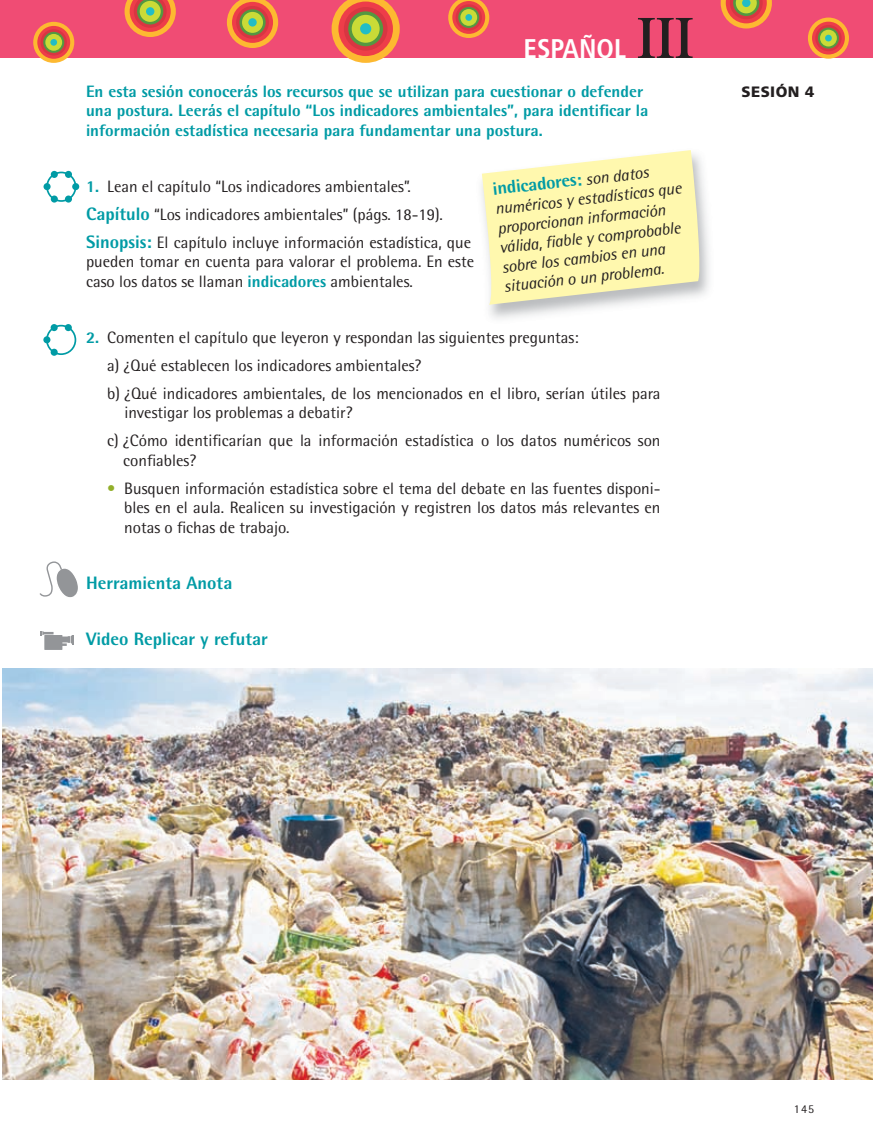
<style>
.page{position:relative;width:873px;height:1145px;background:#fff}
.page>*{position:absolute;margin:0;border:0;box-sizing:border-box;transform-origin:0 0}
.t1{font:700 60px "Rotis Serif";color:#231f20}
.t2{font:700 condensed 27px "Frutiger";color:#fff}
.t3{font:800 18px "Rotis Semi Sans";color:#009ba5}
.t4{font:16.5px/28px "Rotis Semi Sans";color:#231f20}
.t5{font:800 16.5px/19.5px "Rotis Semi Sans";color:#009ba5}
.t6{font:italic 16.5px/19.5px "Rotis Semi Sans";color:#231f20}
.t7{font:900 15px "Frutiger";letter-spacing:.03em;color:#231f20}
.t8{font:12px "Rotis Semi Sans";color:#231f20}
.s1{font-weight:800;color:#009ba5}
.s2{font-weight:800;font-size:18px;color:#009ba5}
.s3{font-weight:400;font-style:italic;font-size:16.5px;color:#231f20}
.s4{color:#92af2a}
</style>
<div class="page">
<hr style="left:0;top:0;width:1px;height:58px;background:#f04c74">
<div style="left:1px;top:0;width:871px;height:58px;background:#f04c74"></div>
<div style="left:33px;top:22px;width:41px;height:41px;background:#fdb931;border-radius:50%"></div>
<div style="left:37px;top:26px;width:33px;height:33px;background:#ee3d49;border-radius:50%"></div>
<svg style="left:41px;top:29px;width:26px;height:26px"></svg>
<svg style="left:43px;top:32px;width:21px;height:21px"></svg>
<div style="left:45px;top:34px;width:17px;height:17px;background:#cadb37;border-radius:50%"></div>
<div style="left:50px;top:39px;width:7px;height:7px;background:#21bdc6;border-radius:50%"></div>
<svg style="left:124px;top:0;width:52px;height:37px"></svg>
<div style="left:140px;top:1px;width:21px;height:21px;background:#cadb37;border-radius:50%"></div>
<div style="left:146px;top:7px;width:8px;height:9px;background:#21bdc6;border-radius:50%"></div>
<svg style="left:227px;top:0;width:51px;height:48px"></svg>
<div style="left:232px;top:2px;width:41px;height:41px;background:#ee3d49;border-radius:50%"></div>
<div style="left:236px;top:6px;width:33px;height:33px;background:#d83642;border-radius:50%"></div>
<svg style="left:239px;top:9px;width:26px;height:26px"></svg>
<div style="left:242px;top:12px;width:21px;height:21px;background:#cadb37;border-radius:50%"></div>
<div style="left:248px;top:18px;width:8px;height:9px;background:#21bdc6;border-radius:50%"></div>
<svg style="left:331px;top:0;width:68px;height:63px"></svg>
<div style="left:338px;top:2px;width:55px;height:54px;background:#ee3d49;border-radius:50%"></div>
<div style="left:343px;top:7px;width:44px;height:44px;background:#d83642;border-radius:50%"></div>
<svg style="left:348px;top:11px;width:35px;height:35px"></svg>
<div style="left:351px;top:15px;width:28px;height:28px;background:#cadb37;border-radius:50%"></div>
<div style="left:360px;top:23px;width:11px;height:11px;background:#21bdc6;border-radius:50%"></div>
<svg style="left:448px;top:0;width:41px;height:38px"></svg>
<svg style="left:452px;top:1px;width:33px;height:33px"></svg>
<svg style="left:455px;top:4px;width:26px;height:27px"></svg>
<svg style="left:458px;top:7px;width:21px;height:21px"></svg>
<div style="left:460px;top:9px;width:17px;height:17px;background:#cadb37;border-radius:50%"></div>
<div style="left:465px;top:14px;width:7px;height:7px;background:#21bdc6;border-radius:50%"></div>
<svg style="left:720px;top:0;width:51px;height:28px"></svg>
<svg style="left:807px;top:18px;width:41px;height:41px"></svg>
<svg style="left:811px;top:22px;width:33px;height:32px"></svg>
<svg style="left:814px;top:25px;width:27px;height:26px"></svg>
<svg style="left:817px;top:28px;width:21px;height:21px"></svg>
<svg style="left:819px;top:30px;width:17px;height:16px"></svg>
<svg style="left:824px;top:35px;width:7px;height:6px"></svg>
<svg style="left:46px;top:325px;width:30px;height:30px"></svg>
<div style="left:51px;top:324px;width:7px;height:7px;background:#009ba5;border-radius:50%"></div>
<div style="left:65px;top:324px;width:7px;height:7px;background:#009ba5;border-radius:50%"></div>
<div style="left:51px;top:348px;width:7px;height:8px;background:#009ba5;border-radius:50%"></div>
<div style="left:43px;top:336px;width:7px;height:7px;background:#009ba5;border-radius:50%"></div>
<svg style="left:39px;top:561px;width:39px;height:37px"></svg>
<svg style="left:481px;top:150px;width:220px;height:154px"></svg>
<svg style="left:46px;top:171px;width:30px;height:31px"></svg>
<div style="left:51px;top:171px;width:7px;height:7px;background:#009ba5;border-radius:50%"></div>
<div style="left:65px;top:171px;width:7px;height:7px;background:#009ba5;border-radius:50%"></div>
<div style="left:51px;top:195px;width:7px;height:7px;background:#009ba5;border-radius:50%"></div>
<div style="left:65px;top:195px;width:7px;height:7px;background:#009ba5;border-radius:50%"></div>
<div style="left:43px;top:183px;width:8px;height:7px;background:#009ba5;border-radius:50%"></div>
<div style="left:72px;top:183px;width:7px;height:7px;background:#009ba5;border-radius:50%"></div>
<img style="left:2px;top:668px;width:870px;height:410px">
<svg style="left:41px;top:631px;width:33px;height:18px"></svg>
<h1 class="t1" style="left:636px;top:3px;width:58px">III</h1>
<p class="t5" style="left:86px;top:81px;width:558px">en esta sesión conocerás los recursos que se utilizan para cuestionar o defender</p>
<p class="t7" style="left:741px;top:82px;width:74px">SESIÓN 4</p>
<p class="t5" style="left:86px;top:100px;width:563px">una postura. Leerás el capítulo “Los indicadores ambientales”, para identificar la información estadística necesaria para fundamentar una postura.</p>
<h2 class="t2" style="left:523px;top:33px;width:104px">ESPAÑOL</h2>
<p class="t4" style="left:86px;top:172px;width:386px"><span class="s1">1.</span> Lean el capítulo “Los indicadores ambientales”. <span class="s2">capítulo</span> “Los indicadores ambientales” (págs. 18-19). <span class="s2">sinopsis:</span> El capítulo incluye información estadística, que</p>
<p class="t4" style="left:86px;top:251px;width:389px;line-height:19.5px">pueden tomar en cuenta para valorar el problema. En este caso los datos se llaman <span class="s1">indicadores</span> ambientales.</p>
<p class="t3" style="left:491px;top:177px;width:158px;rotate:-6deg">indicadores: <span class="s3">son datos</span></p>
<p class="t6" style="left:494px;top:198px;width:189px;rotate:-6deg">numéricos y estadísticas que proporcionan información válida, fi able y comprobable sobre los cambios en una situación o un problema.</p>
<p class="t4" style="left:107px;top:323px;width:554px;text-indent:-21px"><span class="s1">2.</span> Comenten el capítulo que leyeron y respondan las siguientes preguntas:<br>a) ¿Qué establecen los indicadores ambientales?<br>b) ¿Qué indicadores ambientales, de los mencionados en el libro, serían útiles para</p>
<p class="t4" style="left:107px;top:398px;width:554px;text-indent:17px">investigar los problemas a debatir?<br>c) ¿Cómo identificarían que la información estadística o los datos numéricos son</p>
<p class="t4" style="left:123px;top:446px;width:74px">confiables?</p>
<p class="t4" style="left:124px;top:478px;width:537px;line-height:19.5px;text-align:justify;text-indent:-17px"><span class="s4">•</span> Busquen información estadística sobre el tema del debate en las fuentes disponi&shy;bles en el aula. Realicen su investigación y registren los datos más relevantes en notas o fichas de trabajo.</p>
<p class="t3" style="left:86px;top:571px;width:148px">Herramienta anota</p>
<p class="t3" style="left:86px;top:627px;width:183px">Video Replicar y refutar</p>
<p class="t8" style="left:793px;top:1101px;width:22px">145</p>
</div>
